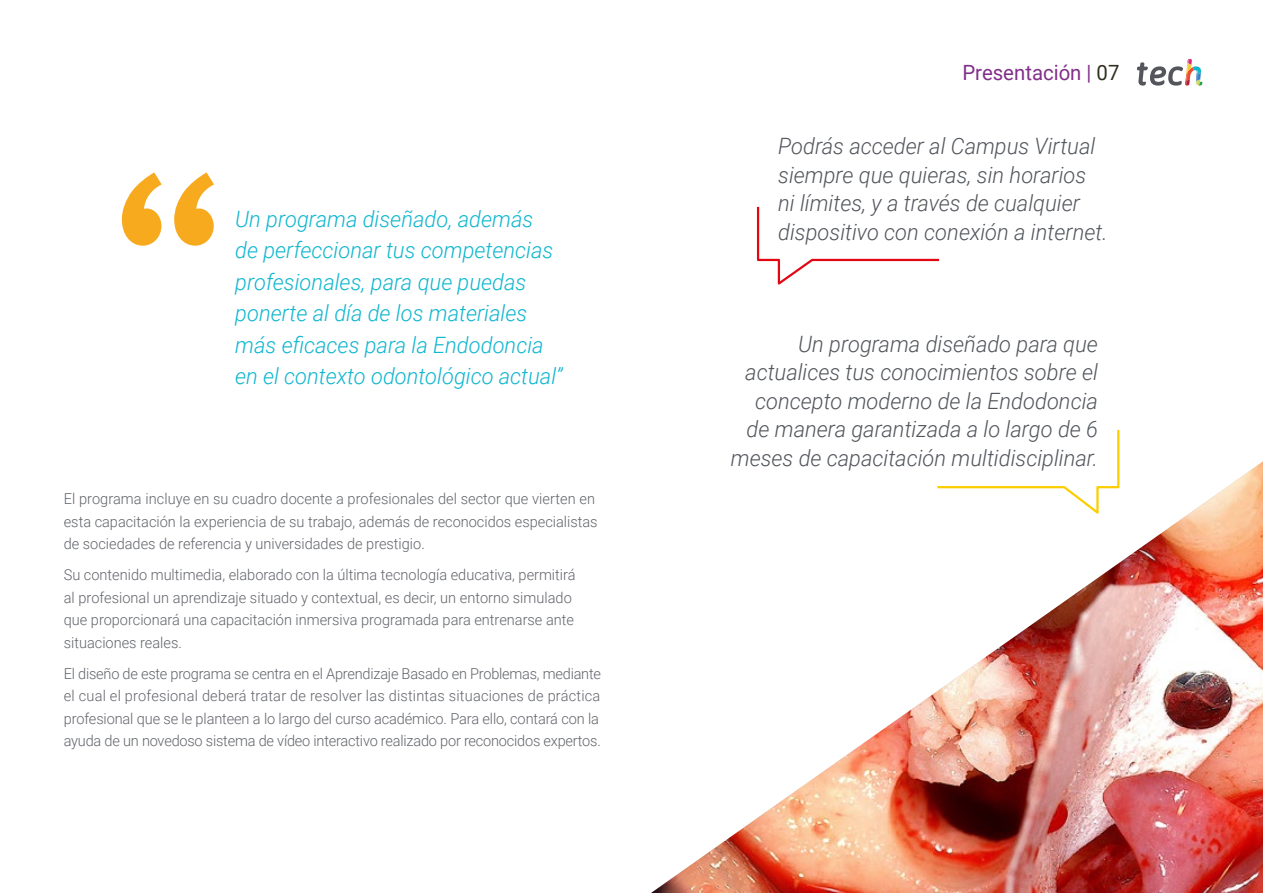
<style>
.page{position:relative;width:1263px;height:893px;background:#fff}
.page>*{position:absolute;margin:0;border:0;box-sizing:border-box;transform-origin:0 0}
.t1{font:italic 300 22.5px/28.5px "Roboto";color:#52555b;text-align:right}
.t2{font:italic 300 22.5px/31.5px "Roboto";color:#0fb6cf}
.t3{font:21px "Roboto";color:#813089}
.t4{font:300 15px/22.5px "Roboto";color:#61646a}
.s1{color:#312e20}
</style>
<div class="page">
<img style="left:651px;top:461px;width:612px;height:432px">
<svg style="left:935px;top:429px;width:185px;height:88px"></svg>
<svg style="left:756px;top:206px;width:184px;height:79px"></svg>
<svg style="left:122px;top:172px;width:92px;height:74px"></svg>
<svg style="left:1137px;top:59px;width:65px;height:27px"></svg>
<h1 class="t2" style="left:235px;top:202px;width:329px">Un programa diseñado, además<br>de perfeccionar tus competencias profesionales, para que puedas ponerte al día de los materiales más eficaces para la Endodoncia en el contexto odontológico actual”</h1>
<p class="t4" style="left:64px;top:487px;width:535px">El programa incluye en su cuadro docente a profesionales del sector que vierten en esta capacitación la experiencia de su trabajo, además de reconocidos especialistas de sociedades de referencia y universidades de prestigio.</p>
<p class="t4" style="left:64px;top:563px;width:513px">Su contenido multimedia, elaborado con la última tecnología educativa, permitirá al profesional un aprendizaje situado y contextual, es decir, un entorno simulado que proporcionará una capacitación inmersiva programada para entrenarse ante situaciones reales.</p>
<p class="t4" style="left:64px;top:662px;width:539px">El diseño de este programa se centra en el Aprendizaje Basado en Problemas, mediante el cual el profesional deberá tratar de resolver las distintas situaciones de práctica profesional que se le planteen a lo largo del curso académico. Para ello, contará con la ayuda de un novedoso sistema de vídeo interactivo realizado por reconocidos expertos.</p>
<h2 class="t3" style="left:962px;top:57px;width:159px">Presentación | <span class="s1">07</span></h2>
<h1 class="t1" style="left:778px;top:131px;width:331px;text-align:left">Podrás acceder al Campus Virtual siempre que quieras, sin horarios ni límites, y a través de cualquier dispositivo con conexión a internet.</h1>
<h1 class="t1" style="left:731px;top:328px;width:369px">Un programa diseñado para que actualices tus conocimientos sobre el concepto moderno de la Endodoncia de manera garantizada a lo largo de 6 meses de capacitación multidisciplinar.</h1>
</div>
